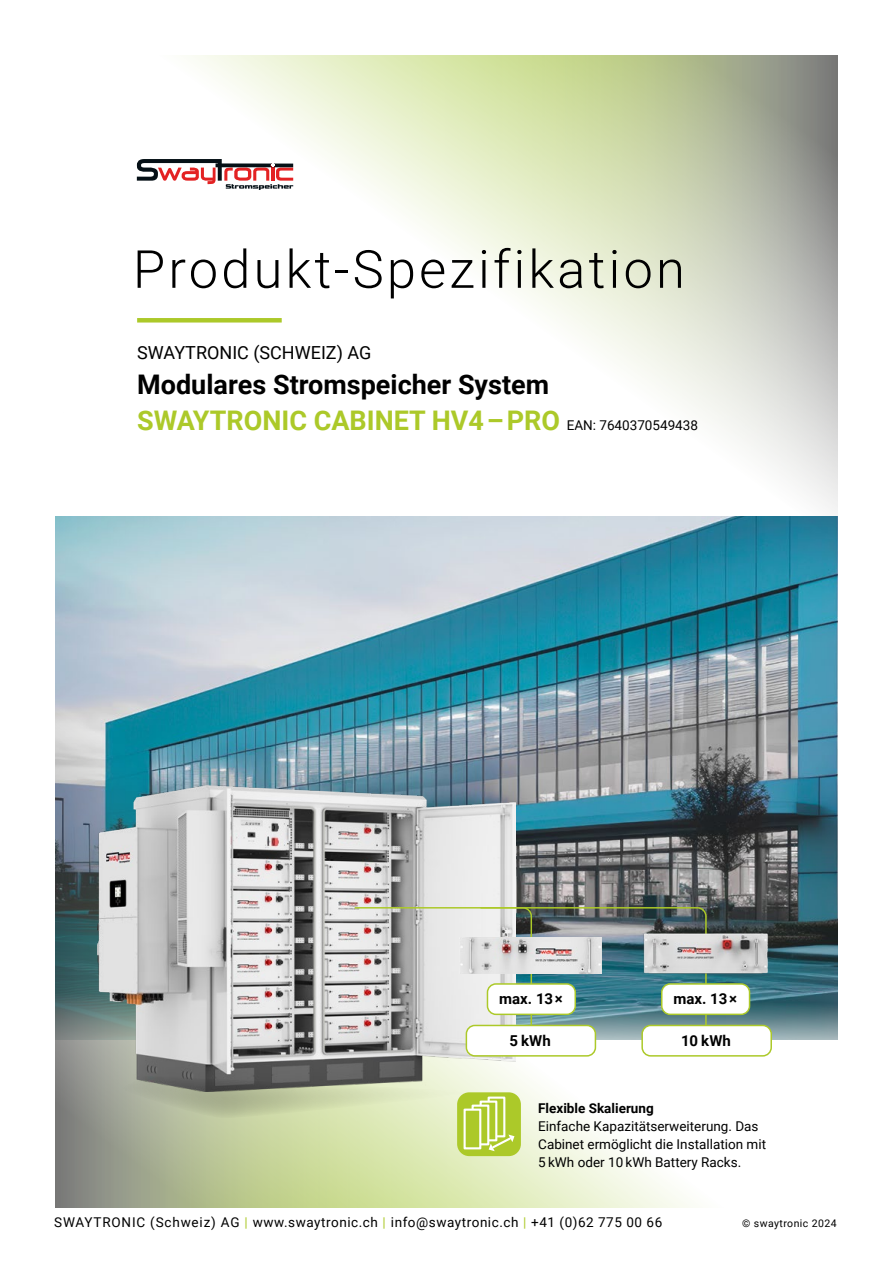
<style>
.page{position:relative;width:893px;height:1263px;background:#fff}
.page>*{position:absolute;margin:0;border:0;box-sizing:border-box;transform-origin:0 0}
.t1{font:300 52.5px "Roboto";letter-spacing:.06em;color:#000}
.t2{font:700 27px/35.5px "Roboto";color:#000}
.t3{font:18px "Roboto";color:#000}
.t4{font:700 15px "Roboto";color:#000}
.t5{font:13.5px/18px "Roboto";color:#000}
.t6{font:13.5px "Roboto";letter-spacing:.04em;color:#000}
.t7{font:700 13.5px "Roboto";color:#000}
.t8{font:10.5px "Roboto";letter-spacing:.04em;color:#000}
.s1{color:#acc929}
.s2{font-weight:400;font-size:13.5px}
</style>
<div class="page">
<img style="left:55px;top:55px;width:663px;height:505px">
<img style="left:718px;top:55px;width:120px;height:1002px">
<img style="left:55px;top:560px;width:665px;height:648px">
<img style="left:97px;top:786px;width:418px;height:305px">
<svg style="left:118px;top:1076px;width:379px;height:42px"></svg>
<hr style="left:137px;top:318px;width:145px;height:4px;background:#acc929">
<svg style="left:137px;top:159px;width:156px;height:31px"></svg>
<div style="left:466px;top:1025px;width:129px;height:31px;background:#fff;border-radius:9px"></div>
<div style="left:466px;top:1025px;width:130px;height:31px;border:2px solid #acc929;border-radius:9px"></div>
<div style="left:642px;top:1025px;width:129px;height:31px;background:#fff;border-radius:9px"></div>
<div style="left:641px;top:1025px;width:131px;height:31px;border:2px solid #acc929;border-radius:9px"></div>
<img style="left:353px;top:906px;width:354px;height:121px">
<img style="left:459px;top:937px;width:142px;height:36px">
<img style="left:635px;top:932px;width:142px;height:41px">
<div style="left:487px;top:984px;width:88px;height:30px;background:#fff;border-radius:9px"></div>
<div style="left:487px;top:983px;width:89px;height:32px;border:2px solid #acc929;border-radius:9px"></div>
<div style="left:662px;top:984px;width:87px;height:30px;background:#fff;border-radius:9px"></div>
<div style="left:661px;top:983px;width:89px;height:32px;border:2px solid #acc929;border-radius:9px"></div>
<div style="left:457px;top:1092px;width:64px;height:64px;background:#acc929;border-radius:12px"></div>
<svg style="left:488px;top:1096px;width:17px;height:38px"></svg>
<svg style="left:480px;top:1100px;width:17px;height:34px"></svg>
<svg style="left:472px;top:1104px;width:17px;height:41px"></svg>
<div style="left:464px;top:1108px;width:17px;height:41px;background:#acc929;border:2px solid #fff"></div>
<svg style="left:489px;top:1134px;width:25px;height:17px"></svg>
<h1 class="t1" style="left:133px;top:232px;width:553px">Produkt-Spezifikation</h1>
<h3 class="t3" style="left:137px;top:339px;width:236px">SWAYTRONIC (SCHWEIZ) AG</h3>
<h2 class="t2" style="left:137px;top:366px;width:562px">Modulares Stromspeicher System<br><span class="s1">SWAYTRONIC CABINET HV4 – PRO</span> <span class="s2">EAN: 7640370549438</span></h2>
<p class="t4" style="left:499px;top:988px;width:65px">max. 13 ×</p>
<p class="t4" style="left:673px;top:988px;width:65px">max. 13 ×</p>
<p class="t4" style="left:509px;top:1030px;width:43px">5 kWh</p>
<p class="t4" style="left:681px;top:1030px;width:51px">10 kWh</p>
<p class="t7" style="left:538px;top:1099px;width:117px">Flexible Skalierung</p>
<p class="t5" style="left:538px;top:1117px;width:229px">Einfache Kapazitätserweiterung. Das<br>Cabinet ermöglicht die Installation mit<br>5 kWh oder 10 kWh Battery Racks.</p>
<p class="t6" style="left:54px;top:1212px;width:610px">SWAYTRONIC (Schweiz) AG <span class="s1">|</span> www.swaytronic.ch <span class="s1">|</span> info@swaytronic.ch <span class="s1">|</span> +41 (0)62 775 00 66</p>
<p class="t8" style="left:742px;top:1216px;width:96px">© swaytronic 2024</p>
</div>
